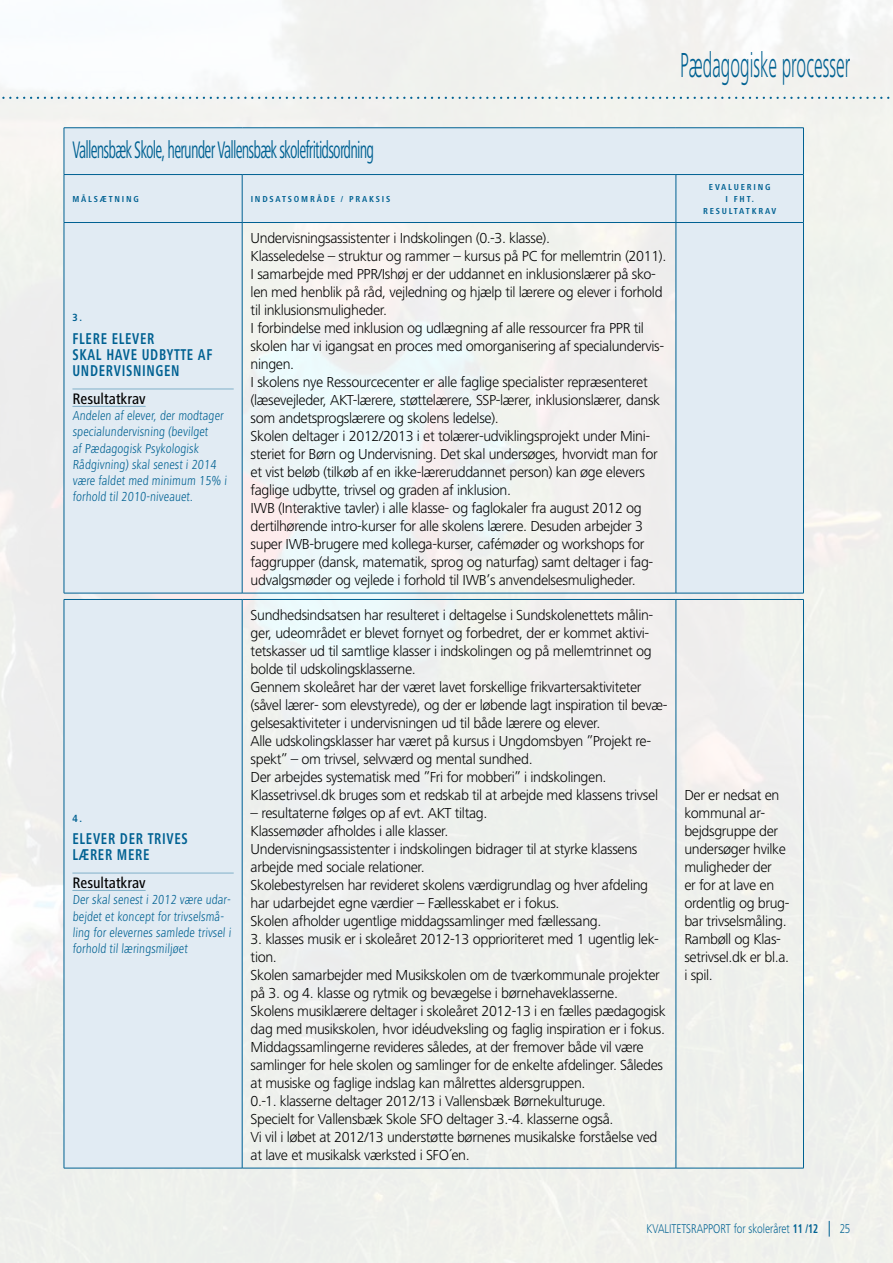
<style>
.page{position:relative;width:893px;height:1263px;background:#fff}
.page>*{position:absolute;margin:0;border:0;box-sizing:border-box;transform-origin:0 0}
.t1{font:300 36px "Frutiger Next LT";color:#006192;scale:.5 1}
.t2{font:condensed 24.75px "Frutiger Next LT";letter-spacing:-.05em;color:#006192;scale:.67 1}
.t3{font:700 condensed 16.2px/16.2px "Frutiger Next LT";letter-spacing:.05em;color:#006192;scale:.83 1}
.t4{font:500 condensed 15.75px "Frutiger Next LT";color:#000}
.t5{font:300 15px/18px "Frutiger Next LT";letter-spacing:-.025em;color:#000}
.t6{font:300 condensed 13.5px/16.2px "Frutiger Next LT";color:#006192}
.t7{font:300 13.2px "Frutiger Next LT";color:#006192;scale:.8 1}
.t8{font:700 10.8px "Frutiger Next LT";color:#006192;scale:.83 1}
.t9{font:700 condensed 9px/12px "Frutiger Next LT";letter-spacing:.2em;color:#006192;text-align:center}
.s1{font-weight:700;font-stretch:condensed}
</style>
<div class="page">
<img style="left:0;top:0;width:893px;height:1263px">
<svg style="left:829px;top:1221px;width:1px;height:15px"></svg>
<svg style="left:0;top:97px;width:893px;height:2px"></svg>
<svg style="left:65px;top:128px;width:738px;height:465px;fill:#e1ebf3"></svg>
<hr style="left:64px;top:223px;width:1px;height:370px;background:#006192">
<hr style="left:242px;top:223px;width:1px;height:370px;background:#006192">
<hr style="left:676px;top:223px;width:1px;height:370px;background:#006192">
<hr style="left:803px;top:223px;width:1px;height:370px;background:#006192">
<hr style="left:64px;top:593px;width:178px;height:1px;background:#006192">
<hr style="left:242px;top:593px;width:434px;height:1px;background:#006192">
<hr style="left:676px;top:593px;width:128px;height:1px;background:#006192">
<hr style="left:64px;top:127px;width:178px;height:1px;background:#006192">
<hr style="left:64px;top:128px;width:1px;height:46px;background:#006192">
<hr style="left:242px;top:127px;width:434px;height:1px;background:#006192">
<hr style="left:676px;top:127px;width:128px;height:1px;background:#006192">
<hr style="left:803px;top:128px;width:1px;height:46px;background:#006192">
<hr style="left:64px;top:174px;width:178px;height:1px;background:#006192">
<hr style="left:64px;top:175px;width:1px;height:47px;background:#006192">
<hr style="left:242px;top:174px;width:434px;height:1px;background:#006192">
<hr style="left:242px;top:175px;width:1px;height:47px;background:#006192">
<hr style="left:676px;top:174px;width:128px;height:1px;background:#006192">
<hr style="left:676px;top:175px;width:1px;height:47px;background:#006192">
<hr style="left:803px;top:175px;width:1px;height:47px;background:#006192">
<hr style="left:64px;top:222px;width:178px;height:1px;background:#006192">
<hr style="left:242px;top:222px;width:434px;height:1px;background:#006192">
<hr style="left:676px;top:222px;width:128px;height:1px;background:#006192">
<hr style="left:72px;top:389px;width:162px;height:1px;background:#80b0c9">
<hr style="left:72px;top:406px;width:74px;height:1px;background:#80b0c9">
<div style="left:64px;top:599px;width:178px;height:569px;background:#e1ebf3"></div>
<hr style="left:242px;top:599px;width:434px;height:1px;background:#006192">
<hr style="left:676px;top:599px;width:128px;height:1px;background:#006192">
<hr style="left:676px;top:600px;width:1px;height:568px;background:#006192">
<hr style="left:803px;top:600px;width:1px;height:568px;background:#006192">
<hr style="left:242px;top:1168px;width:434px;height:1px;background:#006192">
<hr style="left:676px;top:1168px;width:128px;height:1px;background:#006192">
<hr style="left:64px;top:1168px;width:178px;height:1px;background:#006192">
<hr style="left:64px;top:599px;width:178px;height:1px;background:#006192">
<hr style="left:64px;top:600px;width:1px;height:568px;background:#006192">
<hr style="left:242px;top:600px;width:1px;height:568px;background:#006192">
<hr style="left:72px;top:873px;width:162px;height:1px;background:#80b0c9">
<hr style="left:72px;top:890px;width:74px;height:1px;background:#80b0c9">
<h1 class="t1" style="left:680px;top:45px;width:342px">Pædagogiske processer</h1>
<h2 class="t2" style="left:72px;top:136px;width:452px">Vallensbæk Skole, herunder Vallensbæk skolefritidsordning</h2>
<p class="t9" style="left:72px;top:193px;width:68px">MÅLSÆTNING</p>
<p class="t9" style="left:251px;top:193px;width:141px">INDSATSOMRÅDE / PRAKSIS</p>
<p class="t9" style="left:703px;top:181px;width:75px">EVALUERING<br>I FHT.<br>RESULTATKRAV</p>
<p class="t8" style="left:72px;top:312px;width:13px">3.</p>
<p class="t3" style="left:72px;top:330px;width:170px">FLERE ELEVER<br>SKAL HAVE UDBYTTE AF<br>UNDERVISNINGEN</p>
<p class="t4" style="left:72px;top:390px;width:75px">Resultatkrav</p>
<p class="t6" style="left:72px;top:408px;width:157px">Andelen af elever, der modtager specialundervisning (bevilget<br>af Pædagogisk Psykologisk<br>Rådgivning) skal senest i 2014 være faldet med minimum 15% i forhold til 2010-niveauet.</p>
<p class="t8" style="left:72px;top:812px;width:13px">4.</p>
<p class="t3" style="left:72px;top:831px;width:141px">ELEVER DER TRIVES<br>LÆRER MERE</p>
<p class="t4" style="left:72px;top:874px;width:75px">Resultatkrav</p>
<p class="t6" style="left:72px;top:892px;width:161px">Der skal senest i 2012 være udar&shy;bejdet et koncept for trivselsmå&shy;ling for elevernes samlede trivsel i forhold til læringsmiljøet</p>
<p class="t5" style="left:251px;top:229px;width:417px">Undervisningsassistenter i Indskolingen (0.-3. klasse).<br>Klasseledelse – struktur og rammer – kursus på PC for mellemtrin (2011).<br>I samarbejde med PPR/Ishøj er der uddannet en inklusionslærer på sko&shy;len med henblik på råd, vejledning og hjælp til lærere og elever i forhold til inklusionsmuligheder.<br>I forbindelse med inklusion og udlægning af alle ressourcer fra PPR til skolen har vi igangsat en proces med omorganisering af specialundervis&shy;ningen.<br>I skolens nye Ressourcecenter er alle faglige specialister repræsenteret (læsevejleder, AKT-lærere, støttelærere, SSP-lærer, inklusionslærer, dansk som andetsprogslærere og skolens ledelse).<br>Skolen deltager i 2012/2013 i et tolærer-udviklingsprojekt under Mini&shy;steriet for Børn og Undervisning. Det skal undersøges, hvorvidt man for et vist beløb (tilkøb af en ikke-læreruddannet person) kan øge elevers faglige udbytte, trivsel og graden af inklusion.<br>IWB (Interaktive tavler) i alle klasse- og faglokaler fra august 2012 og dertilhørende intro-kurser for alle skolens lærere. Desuden arbejder 3 super IWB-brugere med kollega-kurser, cafémøder og workshops for faggrupper (dansk, matematik, sprog og naturfag) samt deltager i fag&shy;udvalgsmøder og vejlede i forhold til IWB’s anvendelsesmuligheder.</p>
<p class="t5" style="left:251px;top:606px;width:418px">Sundhedsindsatsen har resulteret i deltagelse i Sundskolenettets målin&shy;ger, udeområdet er blevet fornyet og forbedret, der er kommet aktivi&shy;tetskasser ud til samtlige klasser i indskolingen og på mellemtrinnet og bolde til udskolingsklasserne.<br>Gennem skoleåret har der været lavet forskellige frikvartersaktiviteter (såvel lærer- som elevstyrede), og der er løbende lagt inspiration til bevæ&shy;gelsesaktiviteter i undervisningen ud til både lærere og elever.<br>Alle udskolingsklasser har været på kursus i Ungdomsbyen ”Projekt re&shy;spekt” – om trivsel, selvværd og mental sundhed.<br>Der arbejdes systematisk med ”Fri for mobberi” i indskolingen.<br>Klassetrivsel.dk bruges som et redskab til at arbejde med klassens trivsel</p>
<p class="t5" style="left:251px;top:804px;width:399px">– resultaterne følges op af evt. AKT tiltag.<br>Klassemøder afholdes i alle klasser.<br>Undervisningsassistenter i indskolingen bidrager til at styrke klassens arbejde med sociale relationer.<br>Skolebestyrelsen har revideret skolens værdigrundlag og hver afdeling har udarbejdet egne værdier – Fællesskabet er i fokus.<br>Skolen afholder ugentlige middagssamlinger med fællessang.</p>
<p class="t5" style="left:251px;top:930px;width:416px">3. klasses musik er i skoleåret 2012-13 opprioriteret med 1 ugentlig lek&shy;tion.<br>Skolen samarbejder med Musikskolen om de tværkommunale projekter på 3. og 4. klasse og rytmik og bevægelse i børnehaveklasserne.<br>Skolens musiklærere deltager i skoleåret 2012-13 i en fælles pædagogisk dag med musikskolen, hvor idéudveksling og faglig inspiration er i fokus.<br>Middagssamlingerne revideres således, at der fremover både vil være samlinger for hele skolen og samlinger for de enkelte afdelinger. Således at musiske og faglige indslag kan målrettes aldersgruppen.<br>0.-1. klasserne deltager 2012/13 i Vallensbæk Børnekulturuge.<br>Specielt for Vallensbæk Skole SFO deltager 3.-4. klasserne også.<br>Vi vil i løbet at 2012/13 understøtte børnenes musikalske forståelse ved at lave et musikalsk værksted i SFO´en.</p>
<p class="t5" style="left:684px;top:786px;width:107px">Der er nedsat en kommunal ar&shy;bejdsgruppe der undersøger hvilke muligheder der<br>er for at lave en ordentlig og brug&shy;bar trivselsmåling.<br>Rambøll og Klas&shy;setrivsel.dk er bl.a. i spil.</p>
<p class="t7" style="left:647px;top:1221px;width:216px">KVALITETSRAPPORT for skoleråret <span class="s1">11 /12</span></p>
<p class="t7" style="left:840px;top:1221px;width:15px">25</p>
</div>
